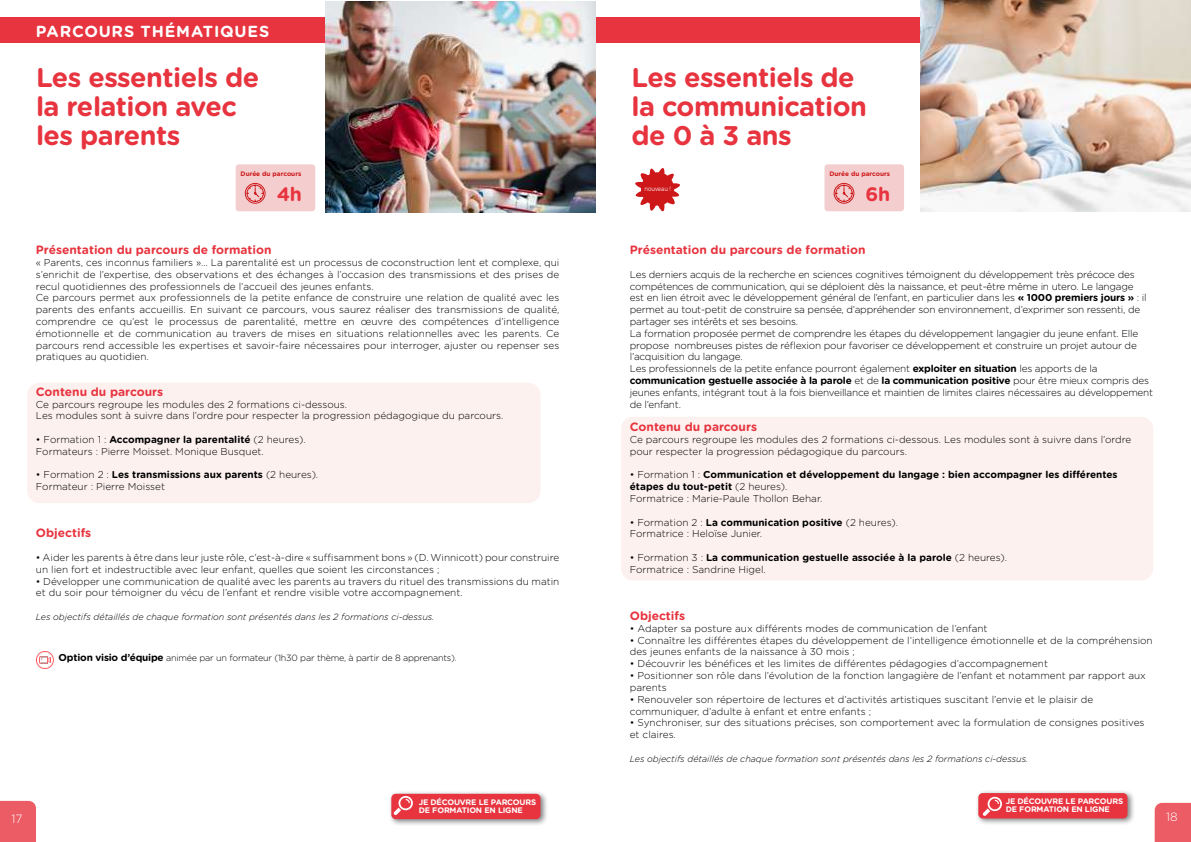
<style>
.page{position:relative;width:1191px;height:842px;background:#fff}
.page>*{position:absolute;margin:0;border:0;box-sizing:border-box;transform-origin:0 0}
.t1{font:700 27px/29px "Gotham Rounded";letter-spacing:-.02em;color:#e7343f}
.t2{font:700 19.4px "Gotham Rounded";color:#e7343f}
.t3{font:700 16px "Gotham Rounded";letter-spacing:.05em;color:#fff}
.t4{font:700 12px "Gotham Rounded";color:#e7343f}
.t5{font:300 12px "Gotham Rounded";color:#fff}
.t6{font:300 10px/11.8px "Gotham Rounded";color:#000}
.t7{font:300 10px/11.8px "Gotham Rounded";letter-spacing:-.02em;color:#000}
.t8{font:700 10px/11.8px "Gotham Rounded";color:#000}
.t9{font:italic 300 9px "Gotham Rounded";color:#000}
.t10{font:300 9px "Gotham Rounded";letter-spacing:-.02em;color:#000}
.t11{font:700 8px/8px "Gotham Rounded";letter-spacing:-.02em;color:#fff}
.t12{font:700 6.5px "Gotham Rounded";color:#cd1719}
.t13{font:100 6.4px "Montserrat";color:#fff;scale:.85 1}
.s1{font-weight:700}
.s2{font-weight:700;font-size:10px}
.s3{font-weight:300}
</style>
<div class="page">
<div style="left:621px;top:417px;width:532px;height:163px;background:#fdf1f0;border-radius:12px"></div>
<div style="left:27px;top:383px;width:513px;height:120px;background:#fdf1f0;border-radius:12px"></div>
<div style="left:0;top:17px;width:595px;height:26px;background:#e7343f"></div>
<div style="left:388px;top:790px;width:160px;height:36px;background:#000;opacity:.5"></div>
<div style="left:391px;top:794px;width:149px;height:25px;background:#e7343f;border-radius:4px"></div>
<svg style="left:393px;top:796px;width:20px;height:19px"></svg>
<div style="left:595px;top:17px;width:596px;height:26px;background:#e7343f"></div>
<div style="left:975px;top:790px;width:160px;height:36px;background:#000;opacity:.5"></div>
<div style="left:978px;top:793px;width:149px;height:25px;background:#e7343f;border-radius:4px"></div>
<svg style="left:983px;top:797px;width:19px;height:19px"></svg>
<img style="left:36px;top:651px;width:17px;height:17px">
<svg style="left:0;top:801px;width:36px;height:41px"></svg>
<svg style="left:1154px;top:803px;width:37px;height:39px"></svg>
<div style="left:824px;top:164px;width:80px;height:47px;background:#f4cecf;border-radius:3px"></div>
<svg style="left:833px;top:183px;width:21px;height:21px"></svg>
<div style="left:236px;top:164px;width:79px;height:47px;background:#f4cecf;border-radius:3px"></div>
<svg style="left:244px;top:183px;width:22px;height:21px"></svg>
<img style="left:325px;top:1px;width:270px;height:212px">
<img style="left:921px;top:0;width:270px;height:211px">
<svg style="left:635px;top:168px;width:45px;height:44px"></svg>
<div style="left:641px;top:172px;width:33px;height:34px;background:#cd1719;border-radius:50%"></div>
<h3 class="t3" style="left:36px;top:20px;width:235px">PARCOURS THÉMATIQUES</h3>
<h1 class="t1" style="left:36px;top:62px;width:225px">Les essentiels de la relation avec les parents</h1>
<p class="t12" style="left:241px;top:169px;width:62px">Durée du parcours</p>
<h2 class="t2" style="left:277px;top:180px;width:27px">4h</h2>
<p class="t4" style="left:36px;top:241px;width:237px">Présentation du parcours de formation</p>
<p class="t6" style="left:36px;top:256px;width:525px">« Parents, ces inconnus familiers »… La parentalité est un processus de coconstruction lent et complexe, qui s’enrichit de l’expertise, des observations et des échanges à l’occasion des transmissions et des prises de recul quotidiennes des professionnels de l’accueil des jeunes enfants.<br>Ce parcours permet aux professionnels de la petite enfance de construire une relation de qualité avec les parents des enfants accueillis. En suivant ce parcours, vous saurez réaliser des transmissions de qualité, comprendre ce qu’est le processus de parentalité, mettre en œuvre des compétences d’intelligence émotionnelle et de communication au travers de mises en situations relationnelles avec les parents. Ce parcours rend accessible les expertises et savoir-faire nécessaires pour interroger, ajuster ou repenser ses pratiques au quotidien.</p>
<p class="t4" style="left:36px;top:383px;width:129px">Contenu du parcours</p>
<p class="t6" style="left:36px;top:398px;width:469px">Ce parcours regroupe les modules des 2 formations ci-dessous.<br>Les modules sont à suivre dans l’ordre pour respecter la progression pédagogique du parcours.</p>
<p class="t6" style="left:36px;top:433px;width:271px">• Formation 1 : <span class="s1">Accompagner la parentalité</span> (2 heures).<br>Formateurs : Pierre Moisset. Monique Busquet.</p>
<p class="t6" style="left:36px;top:469px;width:284px">• Formation 2 : <span class="s1">Les transmissions aux parents</span> (2 heures).<br>Formateur : Pierre Moisset</p>
<p class="t4" style="left:36px;top:524px;width:57px">Objectifs</p>
<p class="t6" style="left:36px;top:551px;width:525px">• Aider les parents à être dans leur juste rôle, c’est-à-dire « suffisamment bons » (D. Winnicott) pour construire un lien fort et indestructible avec leur enfant, quelles que soient les circonstances ;</p>
<p class="t6" style="left:36px;top:575px;width:525px">• Développer une communication de qualité avec les parents au travers du rituel des transmissions du matin et du soir pour témoigner du vécu de l’enfant et rendre visible votre accompagnement.</p>
<p class="t9" style="left:36px;top:611px;width:400px">Les objectifs détaillés de chaque formation sont présentés dans les 2 formations ci-dessus.</p>
<p class="t10" style="left:59px;top:652px;width:400px"><span class="s2">Option visio d’équipe</span> animée par un formateur (1h30 par thème, à partir de 8 apprenants).</p>
<h1 class="t1" style="left:631px;top:62px;width:237px">Les essentiels de la communication de 0 à 3 ans</h1>
<p class="t13" style="left:644px;top:184px;width:33px">nouveau !</p>
<p class="t12" style="left:829px;top:169px;width:62px">Durée du parcours</p>
<h2 class="t2" style="left:865px;top:180px;width:26px">6h</h2>
<p class="t4" style="left:630px;top:241px;width:237px">Présentation du parcours de formation</p>
<p class="t7" style="left:630px;top:268px;width:525px">Les derniers acquis de la recherche en sciences cognitives témoignent du développement très précoce des compétences de communication, qui se déploient dès la naissance, et peut-être même in utero. Le langage<br>est en lien étroit avec le développement général de l’enfant, en particulier dans les <span class="s1">« 1000 premiers jours »</span> : il permet au tout-petit de construire sa pensée, d’appréhender son environnement, d’exprimer son ressenti, de partager ses intérêts et ses besoins.<br>La formation proposée permet de comprendre les étapes du développement langagier du jeune enfant. Elle propose nombreuses pistes de réflexion pour favoriser ce développement et construire un projet autour de l’acquisition du langage.<br>Les professionnels de la petite enfance pourront également <span class="s1">exploiter en situation</span> les apports de la <span class="s1">communication gestuelle associée à la parole</span> et de <span class="s1">la communication positive</span> pour être mieux compris des jeunes enfants, intégrant tout à la fois bienveillance et maintien de limites claires nécessaires au développement de l’enfant.</p>
<p class="t4" style="left:630px;top:418px;width:129px">Contenu du parcours</p>
<p class="t6" style="left:630px;top:433px;width:503px">Ce parcours regroupe les modules des 2 formations ci-dessous. Les modules sont à suivre dans l’ordre pour respecter la progression pédagogique du parcours.</p>
<p class="t8" style="left:630px;top:469px;width:489px"><span class="s3">• Formation 1 :</span> Communication et développement du langage : bien accompagner les différentes étapes du tout-petit <span class="s3">(2 heures).<br>Formatrice : Marie-Paule Thollon Behar.</span></p>
<p class="t6" style="left:630px;top:516px;width:270px">• Formation 2 : <span class="s1">La communication positive</span> (2 heures).<br>Formatrice : Heloïse Junier.</p>
<p class="t6" style="left:630px;top:551px;width:379px">• Formation 3 : <span class="s1">La communication gestuelle associée à la parole</span> (2 heures).<br>Formatrice : Sandrine Higel.</p>
<p class="t4" style="left:630px;top:607px;width:57px">Objectifs</p>
<p class="t6" style="left:630px;top:622px;width:359px">• Adapter sa posture aux différents modes de communication de l’enfant</p>
<p class="t6" style="left:630px;top:634px;width:524px">• Connaître les différentes étapes du développement de l’intelligence émotionnelle et de la compréhension des jeunes enfants de la naissance à 30 mois ;</p>
<p class="t6" style="left:630px;top:657px;width:420px">• Découvrir les bénéfices et les limites de différentes pédagogies d’accompagnement</p>
<p class="t6" style="left:630px;top:669px;width:517px">• Positionner son rôle dans l’évolution de la fonction langagière de l’enfant et notamment par rapport aux parents</p>
<p class="t6" style="left:630px;top:693px;width:465px">• Renouveler son répertoire de lectures et d’activités artistiques suscitant l’envie et le plaisir de communiquer, d’adulte à enfant et entre enfants ;</p>
<p class="t6" style="left:630px;top:716px;width:516px">• Synchroniser, sur des situations précises, son comportement avec la formulation de consignes positives et claires.</p>
<p class="t9" style="left:630px;top:752px;width:400px">Les objectifs détaillés de chaque formation sont présentés dans les 2 formations ci-dessus.</p>
<p class="t11" style="left:1005px;top:797px;width:119px">JE DÉCOUVRE LE PARCOURS<br>DE FORMATION EN LIGNE</p>
<p class="t11" style="left:419px;top:798px;width:119px">JE DÉCOUVRE LE PARCOURS<br>DE FORMATION EN LIGNE</p>
<p class="t5" style="left:11px;top:811px;width:13px">17</p>
<p class="t5" style="left:1166px;top:809px;width:13px">18</p>
</div>
